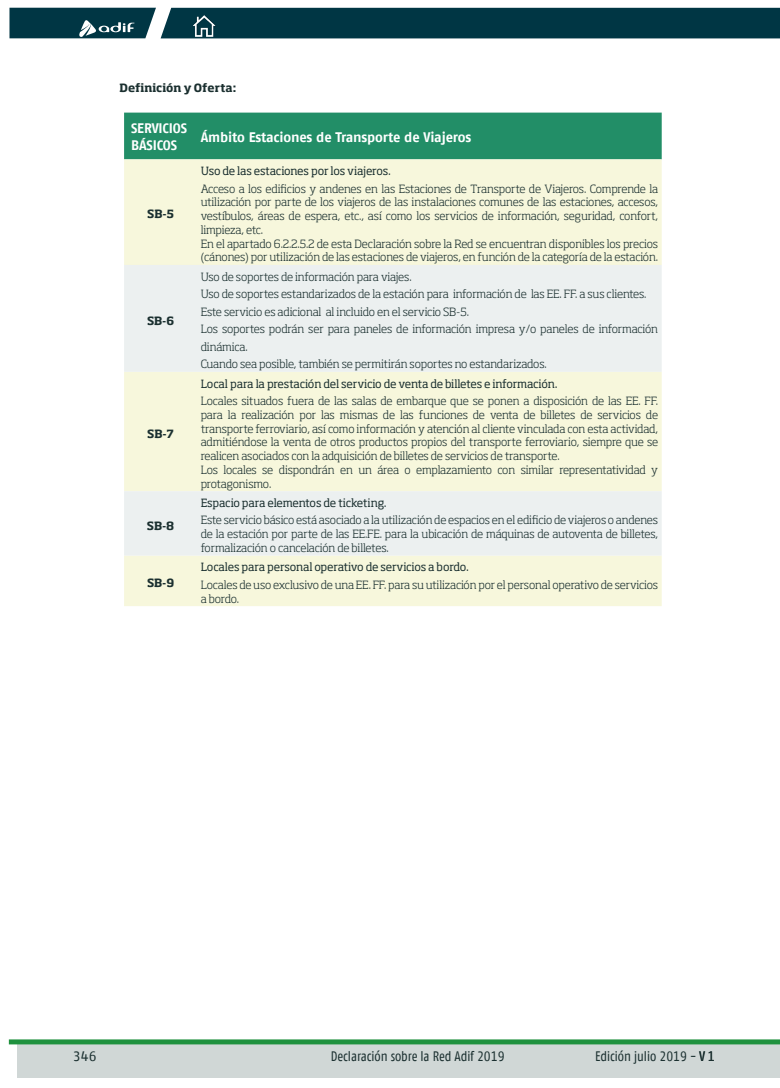
<style>
.page{position:relative;width:780px;height:1088px;background:#fff}
.page>*{position:absolute;margin:0;border:0;box-sizing:border-box;transform-origin:0 0}
.t1{font:700 13.88px/17.1px "Adif Fago No";letter-spacing:-.01em;color:#fff}
.t2{font:13.75px "Adif Fago Co";color:#1b3030}
.t3{font:13.75px "Adif Fago No";color:#1b3030}
.t4{font:300 11.25px/13.8px "Soho Std";letter-spacing:-.015em;color:#1b3030}
.t5{font:11.25px "Soho Std";letter-spacing:-.02em;color:#1b3030}
.GENERAL{font:700 11.25px "Soho Std";color:#1b3030}
</style>
<div class="page">
<div style="left:18px;top:1044px;width:762px;height:33px;background:#d0d7d6"></div>
<div style="left:9px;top:1039px;width:771px;height:5px;background:#1f913e"></div>
<div style="left:9px;top:8px;width:771px;height:30px;background:#003644"></div>
<img style="left:194px;top:16px;width:21px;height:20px">
<div style="left:124px;top:113px;width:537px;height:46px;background:#228e67"></div>
<div style="left:124px;top:159px;width:537px;height:447px;background:#f7f7dc"></div>
<svg style="left:124px;top:265px;width:537px;height:290px;background:#f0f2e7"></svg>
<p class="GENERAL" style="left:119px;top:81px;width:118px">Definición y Oferta:</p>
<p class="t1" style="left:131px;top:119px;width:57px">SERVICIOS<br>BÁSICOS</p>
<p class="t1" style="left:201px;top:128px;width:272px">Ámbito Estaciones de Transporte de Viajeros</p>
<p class="GENERAL" style="left:147px;top:207px;width:28px">SB-5</p>
<p class="GENERAL" style="left:147px;top:313px;width:29px">SB-6</p>
<p class="GENERAL" style="left:147px;top:426px;width:28px">SB-7</p>
<p class="GENERAL" style="left:147px;top:518px;width:29px">SB-8</p>
<p class="GENERAL" style="left:147px;top:575px;width:29px">SB-9</p>
<p class="t5" style="left:201px;top:164px;width:192px">Uso de las estaciones por los viajeros.</p>
<p class="t4" style="left:201px;top:181px;width:459px;text-align:justify">Acceso a los edificios y andenes en las Estaciones de Transporte de Viajeros. Comprende la utilización por parte de los viajeros de las instalaciones comunes de las estaciones, accesos, vestíbulos, áreas de espera, etc., así como los servicios de información, seguridad, confort, limpieza, etc.</p>
<p class="t4" style="left:201px;top:236px;width:459px">En el apartado 6.2.2.5.2 de esta Declaración sobre la Red se encuentran disponibles los precios (cánones) por utilización de las estaciones de viajeros, en función de la categoría de la estación.</p>
<p class="t4" style="left:201px;top:270px;width:212px">Uso de soportes de información para viajes.</p>
<p class="t4" style="left:201px;top:287px;width:447px">Uso de soportes estandarizados de la estación para información de las EE. FF. a sus clientes.</p>
<p class="t4" style="left:201px;top:305px;width:270px">Este servicio es adicional al incluido en el servicio SB-5.</p>
<p class="t4" style="left:201px;top:320px;width:459px;line-height:17.5px">Los soportes podrán ser para paneles de información impresa y/o paneles de información dinámica.</p>
<p class="t4" style="left:201px;top:357px;width:347px">Cuando sea posible, también se permitirán soportes no estandarizados.</p>
<p class="t5" style="left:201px;top:376px;width:358px">Local para la prestación del servicio de venta de billetes e información.</p>
<p class="t4" style="left:201px;top:394px;width:459px;text-align:justify">Locales situados fuera de las salas de embarque que se ponen a disposición de las EE. FF. para la realización por las mismas de las funciones de venta de billetes de servicios de transporte ferroviario, así como información y atención al cliente vinculada con esta actividad, admitiéndose la venta de otros productos propios del transporte ferroviario, siempre que se realicen asociados con la adquisición de billetes de servicios de transporte.</p>
<p class="t4" style="left:201px;top:463px;width:459px">Los locales se dispondrán en un área o emplazamiento con similar representatividad y protagonismo.</p>
<p class="t5" style="left:201px;top:496px;width:187px">Espacio para elementos de ticketing.</p>
<p class="t4" style="left:201px;top:513px;width:459px;text-align:justify">Este servicio básico está asociado a la utilización de espacios en el edificio de viajeros o andenes de la estación por parte de las EE.FE. para la ubicación de máquinas de autoventa de billetes, formalización o cancelación de billetes.</p>
<p class="t5" style="left:201px;top:560px;width:270px">Locales para personal operativo de servicios a bordo.</p>
<p class="t4" style="left:201px;top:578px;width:459px">Locales de uso exclusivo de una EE. FF. para su utilización por el personal operativo de servicios a bordo.</p>
<p class="t3" style="left:73px;top:1048px;width:25px">346</p>
<p class="t2" style="left:331px;top:1048px;width:175px">Declaración sobre la Red Adif 2019</p>
<p class="t2" style="left:595px;top:1048px;width:121px">Edición julio 2019 - V 1</p>
</div>
